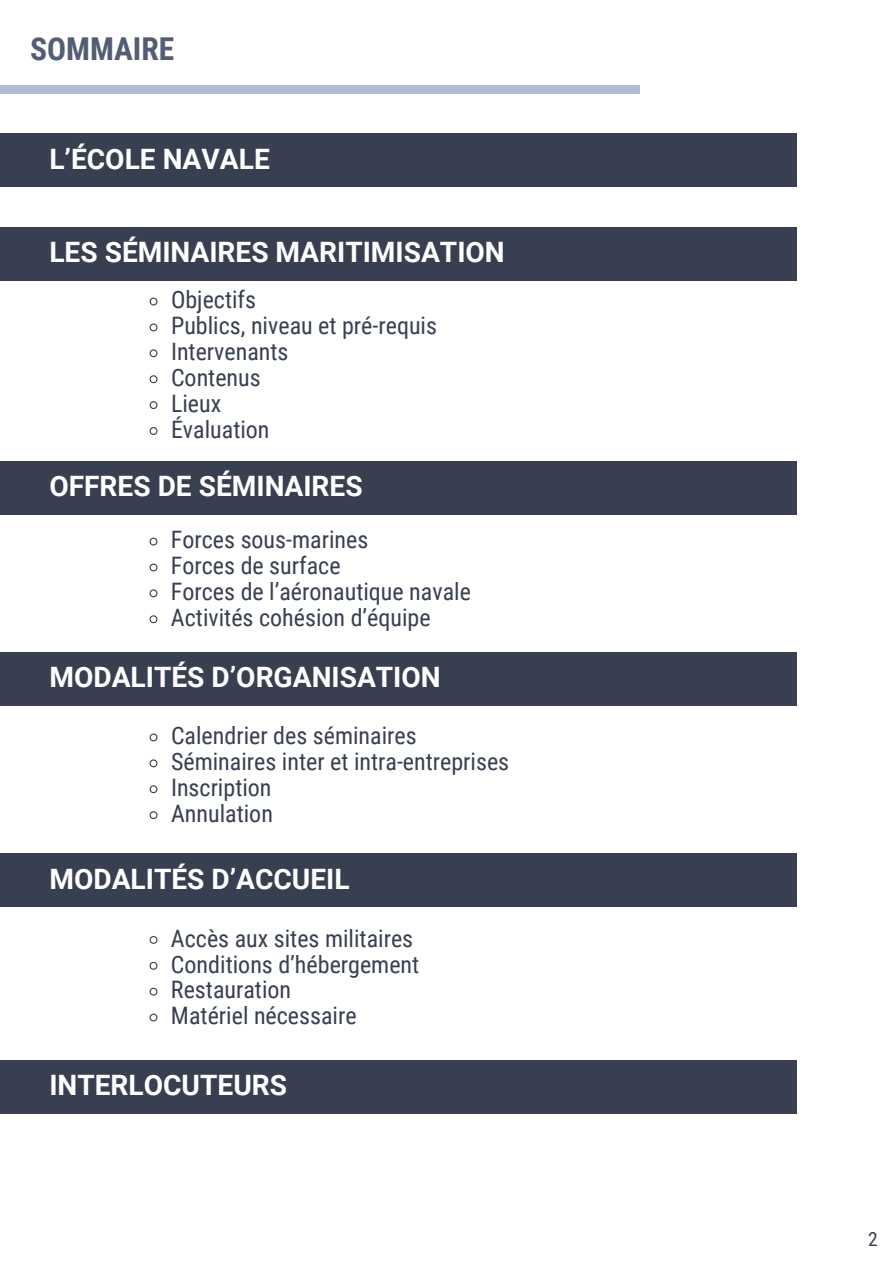
<style>
.page{position:relative;width:894px;height:1264px;background:#fff}
.page>*{position:absolute;margin:0;border:0;box-sizing:border-box;transform-origin:0 0}
.t1{font:700 31.5px "Roboto Condensed";color:#535d73}
.t2{font:700 28.05px "Roboto";color:#fff}
.t3{font:24px "Roboto Condensed";color:#373f50}
.t4{font:19.5px "Roboto Condensed";color:#373f50}
</style>
<div class="page">
<div style="left:0;top:85px;width:639px;height:8px;background:#afbad4"></div>
<div style="left:0;top:133px;width:795px;height:54px;background:#373f50"></div>
<div style="left:0;top:227px;width:795px;height:53px;background:#373f50"></div>
<svg style="left:149px;top:297px;width:9px;height:9px"></svg>
<svg style="left:149px;top:323px;width:9px;height:9px"></svg>
<svg style="left:149px;top:349px;width:9px;height:9px"></svg>
<svg style="left:149px;top:375px;width:9px;height:9px"></svg>
<svg style="left:149px;top:401px;width:9px;height:8px"></svg>
<svg style="left:149px;top:427px;width:9px;height:8px"></svg>
<div style="left:0;top:460px;width:795px;height:54px;background:#373f50"></div>
<svg style="left:149px;top:537px;width:9px;height:9px"></svg>
<svg style="left:149px;top:563px;width:9px;height:9px"></svg>
<svg style="left:149px;top:589px;width:9px;height:9px"></svg>
<svg style="left:149px;top:615px;width:9px;height:9px"></svg>
<div style="left:0;top:652px;width:795px;height:53px;background:#373f50"></div>
<svg style="left:149px;top:733px;width:9px;height:9px"></svg>
<svg style="left:149px;top:759px;width:9px;height:9px"></svg>
<svg style="left:149px;top:785px;width:9px;height:9px"></svg>
<svg style="left:149px;top:811px;width:9px;height:9px"></svg>
<div style="left:0;top:853px;width:795px;height:54px;background:#373f50"></div>
<div style="left:0;top:1059px;width:795px;height:54px;background:#373f50"></div>
<svg style="left:149px;top:936px;width:9px;height:8px"></svg>
<svg style="left:149px;top:961px;width:9px;height:9px"></svg>
<svg style="left:149px;top:987px;width:9px;height:9px"></svg>
<svg style="left:149px;top:1013px;width:9px;height:9px"></svg>
<h1 class="t1" style="left:30px;top:31px;width:145px">SOMMAIRE</h1>
<h2 class="t2" style="left:49px;top:142px;width:222px">L’ÉCOLE NAVALE</h2>
<h2 class="t2" style="left:49px;top:236px;width:456px">LES SÉMINAIRES MARITIMISATION</h2>
<p class="t3" style="left:171px;top:286px;width:87px">Objectifs</p>
<p class="t3" style="left:171px;top:312px;width:267px">Publics, niveau et pré-requis</p>
<p class="t3" style="left:171px;top:338px;width:119px">Intervenants</p>
<p class="t3" style="left:171px;top:364px;width:91px">Contenus</p>
<p class="t3" style="left:171px;top:389px;width:52px">Lieux</p>
<p class="t3" style="left:171px;top:415px;width:100px">Évaluation</p>
<h2 class="t2" style="left:49px;top:470px;width:314px">OFFRES DE SÉMINAIRES</h2>
<p class="t3" style="left:171px;top:526px;width:199px">Forces sous-marines</p>
<p class="t3" style="left:171px;top:552px;width:171px">Forces de surface</p>
<p class="t3" style="left:171px;top:578px;width:301px">Forces de l’aéronautique navale</p>
<p class="t3" style="left:171px;top:603px;width:261px">Activités cohésion d’équipe</p>
<h2 class="t2" style="left:49px;top:661px;width:393px">MODALITÉS D’ORGANISATION</h2>
<p class="t3" style="left:171px;top:722px;width:247px">Calendrier des séminaires</p>
<p class="t3" style="left:171px;top:747px;width:339px">Séminaires inter et intra-entreprises</p>
<p class="t3" style="left:171px;top:773px;width:102px">Inscription</p>
<p class="t3" style="left:171px;top:799px;width:103px">Annulation</p>
<h2 class="t2" style="left:49px;top:862px;width:302px">MODALITÉS D’ACCUEIL</h2>
<p class="t3" style="left:171px;top:924px;width:244px">Accès aux sites militaires</p>
<p class="t3" style="left:171px;top:950px;width:250px">Conditions d’hébergement</p>
<p class="t3" style="left:171px;top:976px;width:122px">Restauration</p>
<h2 class="t3" style="left:171px;top:1002px;width:187px">Matériel nécessaire</h2>
<p class="t2" style="left:49px;top:1069px;width:239px">INTERLOCUTEURS</p>
<p class="t4" style="left:867px;top:1227px;width:11px">2</p>
</div>
